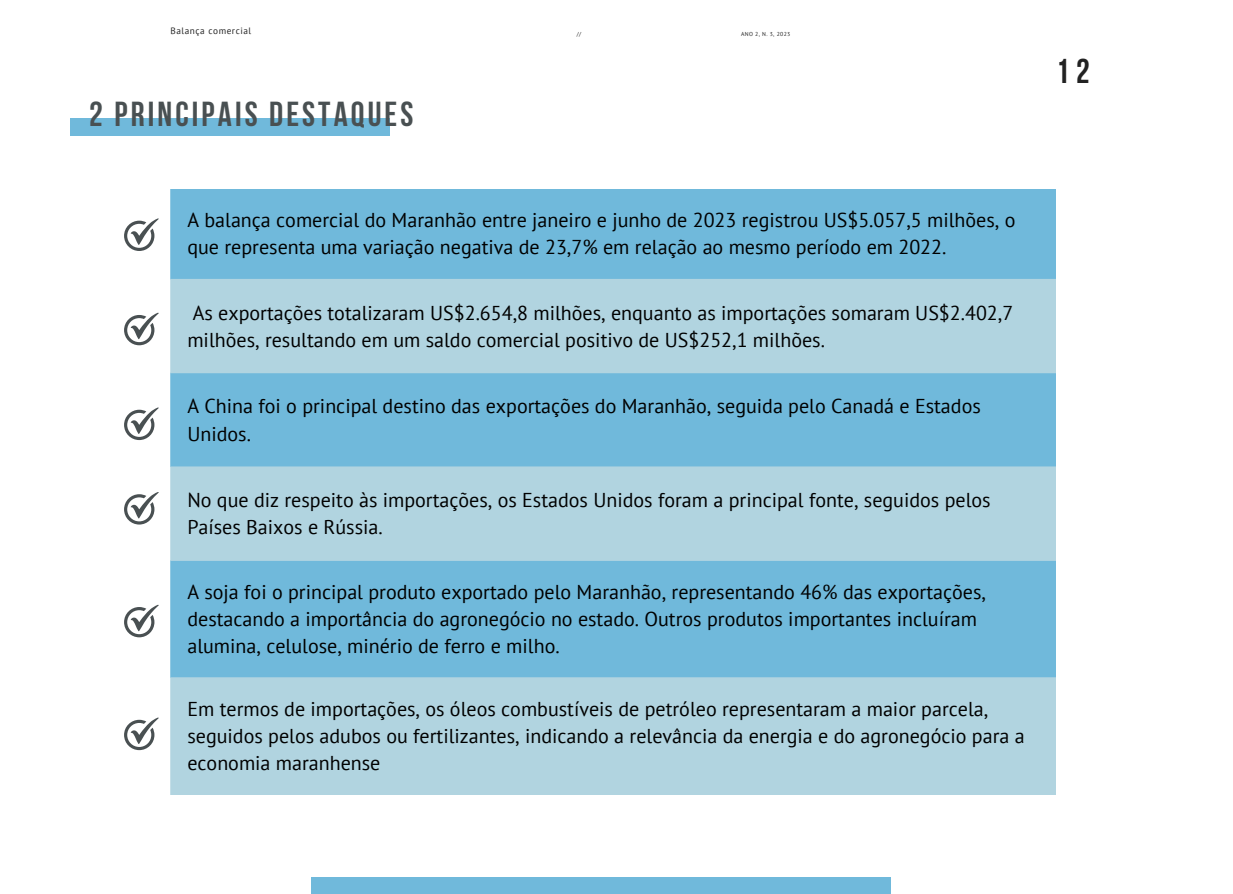
<style>
.page{position:relative;width:1233px;height:894px;background:#fff}
.page>*{position:absolute;margin:0;border:0;box-sizing:border-box;transform-origin:0 0}
.t1{font:700 34.5px "Bebas Neue";letter-spacing:.09em;color:#495052}
.t2{font:700 34.35px "Bebas Neue";color:#222}
.t3{font:20.1px/27px "PT Sans";color:#000}
.t4{font:9.3px "PT Sans";letter-spacing:.06em;color:#222}
.t5{font:5.7px "PT Sans";letter-spacing:.06em;color:#222}
</style>
<div class="page">
<div style="left:312px;top:877px;width:579px;height:16px;background:#70b9db"></div>
<div style="left:70px;top:118px;width:320px;height:17px;background:#70b9db"></div>
<div style="left:171px;top:189px;width:885px;height:90px;background:#70b9db"></div>
<svg style="left:171px;top:279px;width:885px;height:515px;background:#96c9dd"></svg>
<svg style="left:124px;top:218px;width:35px;height:33px"></svg>
<svg style="left:124px;top:312px;width:35px;height:33px"></svg>
<svg style="left:124px;top:407px;width:35px;height:33px"></svg>
<svg style="left:124px;top:492px;width:35px;height:32px"></svg>
<svg style="left:124px;top:604px;width:35px;height:33px"></svg>
<svg style="left:124px;top:717px;width:35px;height:33px"></svg>
<p class="t4" style="left:171px;top:25px;width:82px">Balança comercial</p>
<p class="t5" style="left:577px;top:30px;width:6px">//</p>
<p class="t5" style="left:741px;top:30px;width:50px">ANO 2, N. 3, 2023</p>
<p class="t1" style="left:89px;top:100px;width:326px">2 PRINCIPAIS DESTAQUES</p>
<p class="t3" style="left:187px;top:206px;width:830px">A balança comercial do Maranhão entre janeiro e junho de 2023 registrou US$5.057,5 milhões, o que representa uma variação negativa de 23,7% em relação ao mesmo período em 2022.</p>
<p class="t3" style="left:187px;top:298px;width:827px">As exportações totalizaram US$2.654,8 milhões, enquanto as importações somaram US$2.402,7 milhões, resultando em um saldo comercial positivo de US$252,1 milhões.</p>
<p class="t3" style="left:187px;top:392px;width:795px">A China foi o principal destino das exportações do Maranhão, seguida pelo Canadá e Estados<br>Unidos.</p>
<p class="t3" style="left:187px;top:486px;width:805px">No que diz respeito às importações, os Estados Unidos foram a principal fonte, seguidos pelos<br>Países Baixos e Rússia.</p>
<p class="t3" style="left:187px;top:577px;width:800px">A soja foi o principal produto exportado pelo Maranhão, representando 46% das exportações, destacando a importância do agronegócio no estado. Outros produtos importantes incluíram alumina, celulose, minério de ferro e milho.</p>
<p class="t3" style="left:187px;top:694px;width:839px">Em termos de importações, os óleos combustíveis de petróleo representaram a maior parcela, seguidos pelos adubos ou fertilizantes, indicando a relevância da energia e do agronegócio para a economia maranhense</p>
<p class="t2" style="left:1056px;top:58px;width:36px">12</p>
</div>
